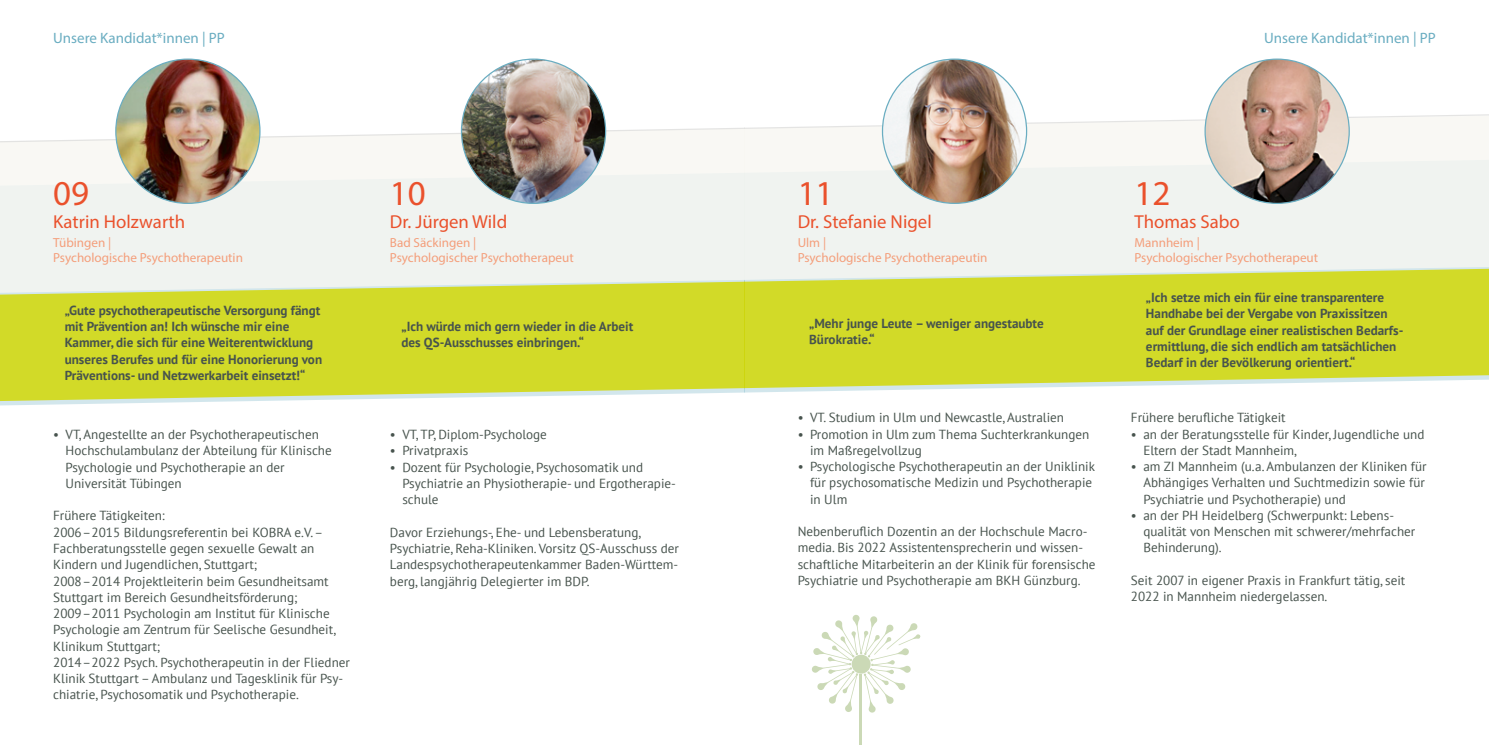
<style>
.page{position:relative;width:1489px;height:745px;background:#fff}
.page>*{position:absolute;margin:0;border:0;box-sizing:border-box;transform-origin:0 0}
.Zahl{font:35px "Myriad Pro";color:#ea512c}
.Name{font:18.75px "Myriad Pro";color:#ea512c}
.Unsere_Kandidat_inne{font:15px "Myriad Pro";color:#6aadc1}
.Fließtext_Kandidaten{font:13.12px/16.2px "PT Sans";color:#47534d}
.Zitat{font:700 13.12px/16.2px "PT Sans";color:#47534d}
.Ort_PP_KJP{font:13.12px "Myriad Pro";color:#f49e7b}
</style>
<div class="page">
<svg style="left:744px;top:143px;width:744px;height:125px;fill:#f0f3f0"></svg>
<svg style="left:744px;top:268px;width:744px;height:125px;background:#d5dd46"></svg>
<img style="left:882px;top:59px;width:144px;height:144px;border-radius:72px">
<img style="left:1204px;top:59px;width:144px;height:144px;border-radius:72px">
<svg style="left:812px;top:615px;width:108px;height:97px"></svg>
<hr style="left:859px;top:673px;width:3px;height:71px;background:#cbd9b6">
<svg style="left:0;top:143px;width:744px;height:125px;fill:#f0f3f0"></svg>
<svg style="left:0;top:268px;width:744px;height:133px;fill:#d2da28"></svg>
<svg style="left:0;top:113px;width:1488px;height:30px"></svg>
<img style="left:461px;top:59px;width:144px;height:144px;border-radius:72px">
<img style="left:116px;top:59px;width:144px;height:144px;border-radius:72px">
<p class="Unsere_Kandidat_inne" style="left:53px;top:29px;width:173px">Unsere Kandidat*innen | PP</p>
<p class="Zahl" style="left:53px;top:172px;width:37px">09</p>
<p class="Name" style="left:53px;top:210px;width:133px">Katrin Holzwarth</p>
<p class="Ort_PP_KJP" style="left:53px;top:234px;width:60px">Tübingen |</p>
<p class="Ort_PP_KJP" style="left:53px;top:249px;width:191px">Psychologische Psychotherapeutin</p>
<p class="Zitat" style="left:65px;top:302px;width:259px">„Gute psychotherapeutische Versorgung fängt mit Prävention an! Ich wünsche mir eine Kammer, die sich für eine Weiterentwicklung unseres Berufes und für eine Honorierung von Präventions- und Netzwerkarbeit einsetzt!“</p>
<p class="Fließtext_Kandidaten" style="left:66px;top:426px;width:268px;text-indent:-12px">• VT, Angestellte an der Psychotherapeutischen Hochschulambulanz der Abteilung für Klinische Psychologie und Psychotherapie an der Universität Tübingen</p>
<p class="Fließtext_Kandidaten" style="left:53px;top:507px;width:113px">Frühere Tätigkeiten:</p>
<p class="Fließtext_Kandidaten" style="left:53px;top:523px;width:271px">2006–2015 Bildungsreferentin bei KOBRA e.V. –<br>Fachberatungsstelle gegen sexuelle Gewalt an<br>Kindern und Jugendlichen, Stuttgart;</p>
<p class="Fließtext_Kandidaten" style="left:53px;top:572px;width:277px">2008–2014 Projektleiterin beim Gesundheitsamt<br>Stuttgart im Bereich Gesundheitsförderung;</p>
<p class="Fließtext_Kandidaten" style="left:53px;top:604px;width:284px">2009–2011 Psychologin am Institut für Klinische<br>Psychologie am Zentrum für Seelische Gesundheit,<br>Klinikum Stuttgart;</p>
<p class="Fließtext_Kandidaten" style="left:53px;top:653px;width:298px">2014–2022 Psych. Psychotherapeutin in der Fliedner<br>Klinik Stuttgart – Ambulanz und Tagesklinik für Psy&shy;chiatrie, Psychosomatik und Psychotherapie.</p>
<p class="Zahl" style="left:390px;top:172px;width:37px">10</p>
<p class="Name" style="left:390px;top:210px;width:119px">Dr. Jürgen Wild</p>
<p class="Ort_PP_KJP" style="left:390px;top:234px;width:88px">Bad Säckingen |</p>
<p class="Ort_PP_KJP" style="left:390px;top:249px;width:185px">Psychologischer Psychotherapeut</p>
<p class="Zitat" style="left:401px;top:318px;width:233px">„Ich würde mich gern wieder in die Arbeit des QS-Ausschusses einbringen.“</p>
<p class="Fließtext_Kandidaten" style="left:390px;top:426px;width:158px">• VT, TP, Diplom-Psychologe</p>
<p class="Fließtext_Kandidaten" style="left:390px;top:442px;width:80px">• Privatpraxis</p>
<p class="Fließtext_Kandidaten" style="left:402px;top:458px;width:275px;text-indent:-12px">• Dozent für Psychologie, Psychosomatik und<br>Psychiatrie an Physiotherapie- und Ergotherapie&shy;schule</p>
<p class="Fließtext_Kandidaten" style="left:390px;top:523px;width:290px">Davor Erziehungs-, Ehe- und Lebensberatung, Psychiatrie, Reha-Kliniken. Vorsitz QS-Ausschuss der Landespsychotherapeutenkammer Baden-Württem&shy;berg, langjährig Delegierter im BDP.</p>
<p class="Unsere_Kandidat_inne" style="left:1263px;top:29px;width:173px">Unsere Kandidat*innen | PP</p>
<p class="Zahl" style="left:797px;top:172px;width:37px">11</p>
<p class="Name" style="left:797px;top:210px;width:136px">Dr. Stefanie Nigel</p>
<p class="Ort_PP_KJP" style="left:797px;top:234px;width:30px">Ulm |</p>
<p class="Ort_PP_KJP" style="left:797px;top:249px;width:191px">Psychologische Psychotherapeutin</p>
<p class="Zitat" style="left:809px;top:315px;width:236px">„Mehr junge Leute – weniger angestaubte<br>Bürokratie.“</p>
<p class="Fließtext_Kandidaten" style="left:797px;top:409px;width:268px">• VT. Studium in Ulm und Newcastle, Australien</p>
<p class="Fließtext_Kandidaten" style="left:810px;top:425px;width:281px;text-indent:-12px">• Promotion in Ulm zum Thema Suchterkrankungen im Maßregelvollzug</p>
<p class="Fließtext_Kandidaten" style="left:810px;top:457px;width:286px;text-indent:-12px">• Psychologische Psychotherapeutin an der Uniklinik für psychosomatische Medizin und Psychotherapie in Ulm</p>
<p class="Fließtext_Kandidaten" style="left:797px;top:522px;width:299px">Nebenberuflich Dozentin an der Hochschule Macro&shy;media. Bis 2022 Assistentensprecherin und wissen&shy;schaftliche Mitarbeiterin an der Klinik für forensische Psychiatrie und Psychotherapie am BKH Günzburg.</p>
<p class="Zahl" style="left:1134px;top:172px;width:37px">12</p>
<p class="Name" style="left:1134px;top:210px;width:107px">Thomas Sabo</p>
<p class="Ort_PP_KJP" style="left:1134px;top:234px;width:67px">Mannheim |</p>
<p class="Ort_PP_KJP" style="left:1134px;top:249px;width:185px">Psychologischer Psychotherapeut</p>
<p class="Zitat" style="left:1145px;top:289px;width:259px">„Ich setze mich ein für eine transparentere Handhabe bei der Vergabe von Praxissitzen auf der Grundlage einer realistischen Bedarfs&shy;ermittlung, die sich endlich am tatsächlichen Bedarf in der Bevölkerung orientiert.“</p>
<p class="Fließtext_Kandidaten" style="left:1130px;top:409px;width:156px">Frühere berufliche Tätigkeit</p>
<p class="Fließtext_Kandidaten" style="left:1143px;top:425px;width:282px;text-indent:-12px">• an der Beratungsstelle für Kinder, Jugendliche und<br>Eltern der Stadt Mannheim,</p>
<p class="Fließtext_Kandidaten" style="left:1143px;top:457px;width:285px;text-indent:-12px">• am ZI Mannheim (u.a. Ambulanzen der Kliniken für<br>Abhängiges Verhalten und Suchtmedizin sowie für<br>Psychiatrie und Psychotherapie) und</p>
<p class="Fließtext_Kandidaten" style="left:1143px;top:506px;width:273px;text-indent:-12px">• an der PH Heidelberg (Schwerpunkt: Lebens&shy;qualität von Menschen mit schwerer/mehrfacher<br>Behinderung).</p>
<p class="Fließtext_Kandidaten" style="left:1130px;top:571px;width:276px">Seit 2007 in eigener Praxis in Frankfurt tätig, seit<br>2022 in Mannheim niedergelassen.</p>
</div>
